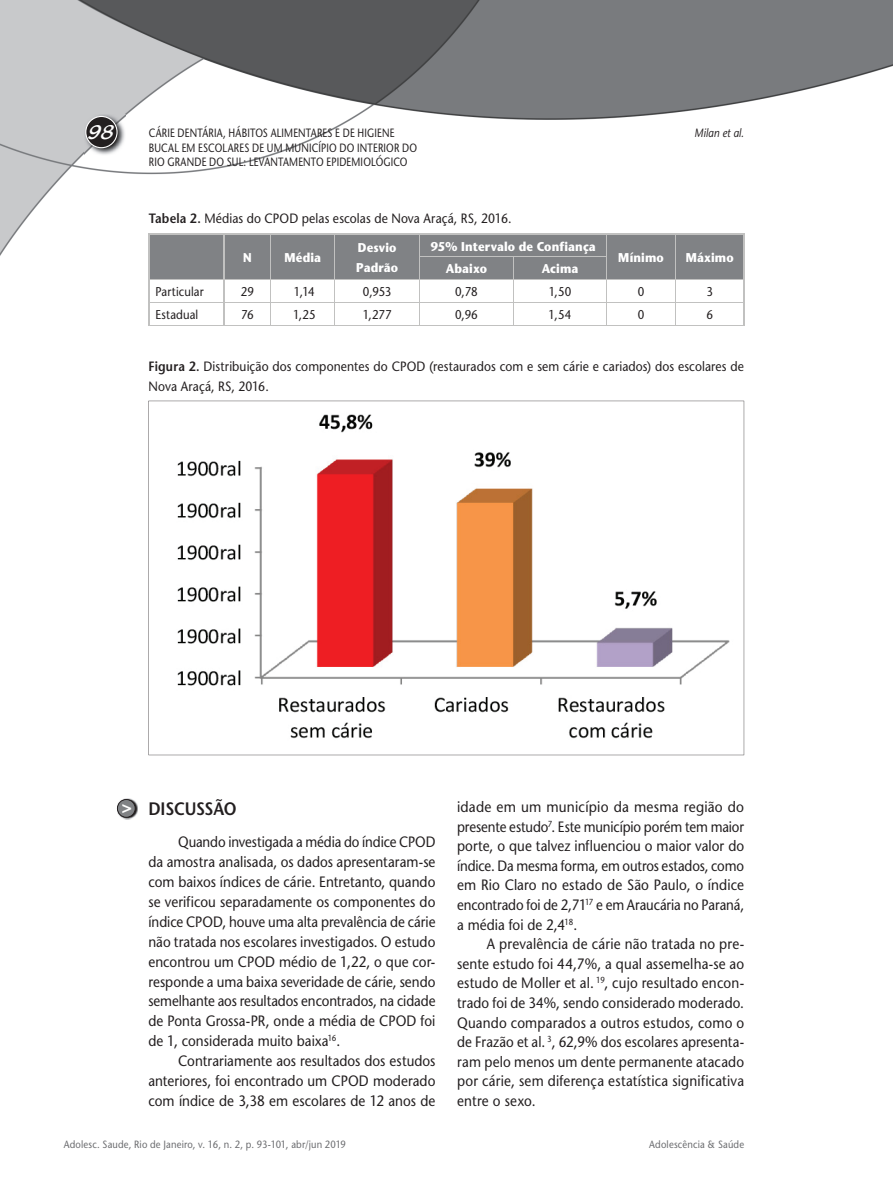
<style>
.page{position:relative;width:893px;height:1191px;background:#fff}
.page>*{position:absolute;margin:0;border:0;box-sizing:border-box;transform-origin:0 0}
.t1{font:21px "Blacklight D";color:#fff}
.t2{font:600 18px "Stone Sans";letter-spacing:-.015em;color:#231f20;scale:.9 1}
.t3{font:700 17.25px "Helvetica";color:#fff}
.t4{font:15px/19.6px "Stone Sans";letter-spacing:.005em;color:#231f20;text-align:justify;scale:.9 1}
.t5{font:15px/20px "Stone Sans";letter-spacing:.005em;color:#231f20;text-align:justify;scale:.89 1}
.t6{font:15px/19.6px "Stone Sans";letter-spacing:.005em;color:#231f20;text-align:justify;scale:.92 1}
.t7{font:13.5px/19.5px "Stone Sans";letter-spacing:.01em;color:#231f20;scale:.9 1}
.t8{font:700 12.75px/19.5px "Stone Sans";letter-spacing:.015em;color:#fff;scale:.9 1}
.t9{font:12.75px "Stone Sans";letter-spacing:.005em;color:#231f20;scale:.9 1}
.t10{font:12px/14.4px "Stone Sans";letter-spacing:.02em;color:#231f20;scale:.8 1}
.t11{font:italic 12px "Stone Sans";letter-spacing:.01em;color:#231f20;scale:.85 1}
.t12{font:10.5px "Stone Sans";letter-spacing:.02em;color:#6c6d70;scale:.9 1}
.s1{font-weight:600}
</style>
<div class="page">
<img style="left:0;top:0;width:893px;height:755px">
<img style="left:84px;top:114px;width:41px;height:41px">
<svg style="left:85px;top:116px;width:33px;height:32px"></svg>
<img style="left:121px;top:798px;width:17px;height:21px">
<svg style="left:117px;top:799px;width:19px;height:18px"></svg>
<svg style="left:149px;top:234px;width:596px;height:91px"></svg>
<hr style="left:149px;top:325px;width:75px;height:1px;background:#c1c1c0">
<hr style="left:224px;top:325px;width:47px;height:1px;background:#c1c1c0">
<hr style="left:271px;top:325px;width:64px;height:1px;background:#c1c1c0">
<hr style="left:335px;top:325px;width:85px;height:1px;background:#c1c1c0">
<hr style="left:420px;top:325px;width:93px;height:1px;background:#c1c1c0">
<hr style="left:513px;top:325px;width:94px;height:1px;background:#c1c1c0">
<hr style="left:607px;top:325px;width:68px;height:1px;background:#c1c1c0">
<hr style="left:675px;top:325px;width:69px;height:1px;background:#c1c1c0">
<svg style="left:148px;top:401px;width:596px;height:354px"></svg>
<h1 class="t1" style="left:88px;top:119px;width:28px">98</h1>
<p class="t10" style="left:149px;top:126px;width:309px">CÁRIE DENTÁRIA, HÁBITOS ALIMENTARES E DE HIGIENE</p>
<p class="t11" style="left:694px;top:126px;width:60px">Milan et al.</p>
<p class="t10" style="left:149px;top:140px;width:337px">BUCAL EM ESCOLARES DE UM MUNICÍPIO DO INTERIOR DO<br>RIO GRANDE DO SUL: LEVANTAMENTO EPIDEMIOLÓGICO</p>
<p class="t7" style="left:149px;top:209px;width:404px"><span class="s1">Tabela 2.</span> Médias do CPOD pelas escolas de Nova Araçá, RS, 2016.</p>
<p class="t8" style="left:243px;top:248px;width:11px">N</p>
<p class="t8" style="left:284px;top:248px;width:42px">Média</p>
<p class="t8" style="left:356px;top:238px;width:48px">Desvio<br>Padrão</p>
<p class="t8" style="left:431px;top:236px;width:185px">95% Intervalo de Confiança</p>
<p class="t8" style="left:446px;top:259px;width:47px">Abaixo</p>
<p class="t8" style="left:542px;top:259px;width:42px">Acima</p>
<p class="t8" style="left:618px;top:248px;width:52px">Mínimo</p>
<p class="t8" style="left:686px;top:248px;width:55px">Máximo</p>
<p class="t9" style="left:155px;top:284px;width:55px">Particular</p>
<p class="t9" style="left:241px;top:284px;width:16px">29</p>
<p class="t9" style="left:294px;top:284px;width:25px">1,14</p>
<p class="t9" style="left:363px;top:284px;width:33px">0,953</p>
<p class="t9" style="left:455px;top:284px;width:27px">0,78</p>
<p class="t9" style="left:549px;top:284px;width:27px">1,50</p>
<p class="t9" style="left:638px;top:284px;width:9px">0</p>
<p class="t9" style="left:706px;top:284px;width:9px">3</p>
<p class="t9" style="left:155px;top:307px;width:49px">Estadual</p>
<p class="t9" style="left:241px;top:307px;width:15px">76</p>
<p class="t9" style="left:293px;top:307px;width:27px">1,25</p>
<p class="t9" style="left:363px;top:307px;width:34px">1,277</p>
<p class="t9" style="left:455px;top:307px;width:27px">0,96</p>
<p class="t9" style="left:549px;top:307px;width:27px">1,54</p>
<p class="t9" style="left:638px;top:307px;width:9px">0</p>
<p class="t9" style="left:706px;top:307px;width:9px">6</p>
<p class="t7" style="left:149px;top:357px;width:663px"><span class="s1">Figura 2.</span> Distribuição dos componentes do CPOD (restaurados com e sem cárie e cariados) dos escolares de<br>Nova Araçá, RS, 2016.</p>
<p class="t3" style="left:122px;top:797px;width:12px">&gt;</p>
<p class="t2" style="left:148px;top:797px;width:100px">DISCUSSÃO</p>
<p class="t5" style="left:148px;top:832px;width:324px;text-indent:30px">Quando investigada a média do índice CPOD da amostra analisada, os dados apresentaram-se com baixos índices de cárie. Entretanto, quando se verificou separadamente os componentes do índice CPOD, houve uma alta prevalência de cárie não tratada nos escolares investigados. O estudo encontrou um CPOD médio de 1,22, o que cor&shy;responde a uma baixa severidade de cárie, sendo semelhante aos resultados encontrados, na cidade de Ponta Grossa-PR, onde a média de CPOD foi de 1, considerada muito baixa<sup>16</sup>.</p>
<p class="t4" style="left:148px;top:1051px;width:320px;text-indent:30px">Contrariamente aos resultados dos estudos anteriores, foi encontrado um CPOD moderado com índice de 3,38 em escolares de 12 anos de</p>
<p class="t6" style="left:457px;top:797px;width:313px">idade em um município da mesma região do presente estudo<sup>7</sup>. Este município porém tem maior porte, o que talvez influenciou o maior valor do índice. Da mesma forma, em outros estados, como em Rio Claro no estado de São Paulo, o índice encontrado foi de 2,71<sup>17</sup> e em Araucária no Paraná, a média foi de 2,4<sup>18</sup>.</p>
<p class="t4" style="left:457px;top:934px;width:320px;text-indent:30px">A prevalência de cárie não tratada no pre&shy;sente estudo foi 44,7%, a qual assemelha-se ao estudo de Moller et al. <sup>19</sup>, cujo resultado encon&shy;trado foi de 34%, sendo considerado moderado.<br>Quando comparados a outros estudos, como o de Frazão et al. <sup>3</sup>, 62,9% dos esco lares apresenta&shy;ram pelo menos um dente permanente atacado por cárie, sem diferença estatística significativa entre o sexo.</p>
<p class="t12" style="left:64px;top:1138px;width:315px">Adolesc. Saude, Rio de Janeiro, v. 16, n. 2, p. 93-101, abr/jun 2019</p>
<p class="t12" style="left:649px;top:1138px;width:107px">Adolescência &amp; Saúde</p>
</div>
